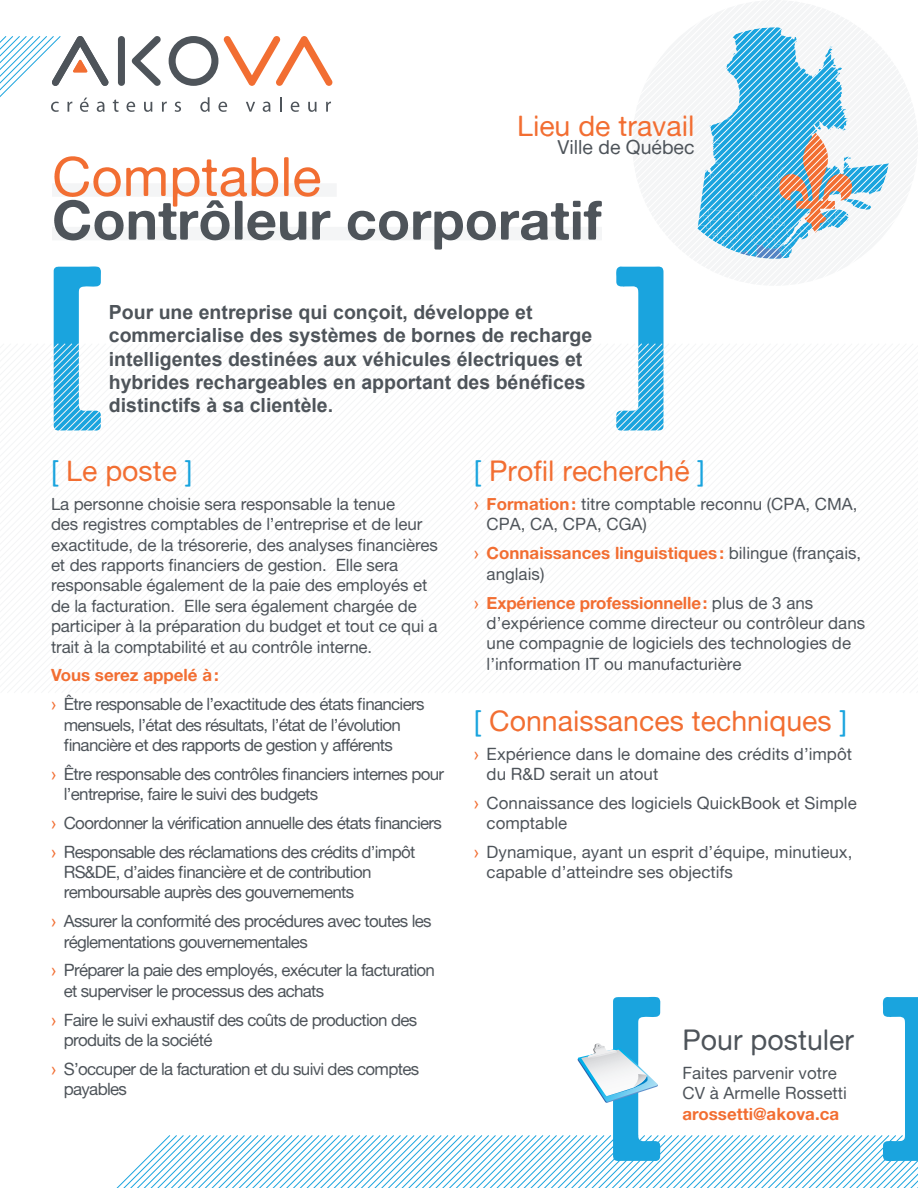
<style>
.page{position:relative;width:918px;height:1188px;background:#fff}
.page>*{position:absolute;margin:0;border:0;box-sizing:border-box;transform-origin:0 0}
.t1{font:180px "Alte Haas Grotesk Bold";color:#1aa4de}
.t2{font:54.45px "Alte Haas Grotesk Bold";color:#4e545a}
.t3{font:54.45px "Alte Haas Grotesk";color:#f26e32}
.t4{font:28.5px "Alte Haas Grotesk";color:#f26e32}
.t5{font:28.5px "Alte Haas Grotesk";color:#4e545a}
.t6{font:700 19.5px/23.4px "Arial";color:#4e545a}
.t7{font:19.5px "Alte Haas Grotesk";color:#4e545a}
.t8{font:16.95px/20.4px "Alte Haas Grotesk";letter-spacing:-.01em;color:#4e545a}
.t9{font:16.95px/20.4px "Alte Haas Grotesk";letter-spacing:-.04em;color:#4e545a}
.t10{font:16.95px "Alte Haas Grotesk Bold";color:#f26e32}
.s1{color:#1aa4de}
.s2{font-family:"Arial";color:#f26e32}
.s3{font-family:"Alte Haas Grotesk Bold";color:#f26e32}
.s4{font-family:"Arial"}
.s5{font-family:"Alte Haas Grotesk";color:#4e545a}
</style>
<div class="page">
<svg style="left:633px;top:0;width:285px;height:285px"></svg>
<svg style="left:127px;top:102px;width:8px;height:10px"></svg>
<svg style="left:144px;top:102px;width:8px;height:10px"></svg>
<svg style="left:162px;top:102px;width:5px;height:10px"></svg>
<svg style="left:175px;top:102px;width:6px;height:10px"></svg>
<svg style="left:200px;top:97px;width:10px;height:15px"></svg>
<svg style="left:218px;top:102px;width:9px;height:10px"></svg>
<svg style="left:246px;top:102px;width:9px;height:10px"></svg>
<svg style="left:263px;top:102px;width:7px;height:10px"></svg>
<svg style="left:280px;top:97px;width:2px;height:15px"></svg>
<svg style="left:291px;top:102px;width:8px;height:10px"></svg>
<svg style="left:308px;top:102px;width:9px;height:10px"></svg>
<svg style="left:326px;top:102px;width:5px;height:10px"></svg>
<svg style="left:169px;top:36px;width:164px;height:50px"></svg>
<svg style="left:132px;top:36px;width:29px;height:50px"></svg>
<div style="left:118px;top:36px;width:7px;height:50px;background:#4e545a;border-radius:4px"></div>
<svg style="left:116px;top:1135px;width:802px;height:53px"></svg>
<svg style="left:0;top:36px;width:119px;height:76px"></svg>
<svg style="left:0;top:344px;width:918px;height:348px"></svg>
<svg style="left:577px;top:1043px;width:81px;height:60px"></svg>
<div style="left:52px;top:183px;width:285px;height:14px;background:#f4f5f6"></div>
<div style="left:52px;top:227px;width:550px;height:13px;background:#f4f5f6"></div>
<h3 class="t4" style="left:517px;top:109px;width:179px">Lieu de travail</h3>
<p class="t7" style="left:558px;top:135px;width:138px">Ville de Québec</p>
<h2 class="t3" style="left:52px;top:144px;width:271px">Comptable</h2>
<h2 class="t2" style="left:52px;top:187px;width:551px">Contrôleur corporatif</h2>
<h1 class="t1" style="left:41px;top:223px;width:61px">[</h1>
<h1 class="t1" style="left:616px;top:223px;width:61px">]</h1>
<p class="t6" style="left:109px;top:301px;width:485px">Pour une entreprise qui conçoit, développe et commercialise des systèmes de bornes de recharge intelligentes destinées aux véhicules électriques et hybrides rechargeables en apportant des bénéfices distinctifs à sa clientèle.</p>
<h3 class="t4" style="left:51px;top:454px;width:143px"><span class="s1">[</span> Le poste <span class="s1">]</span></h3>
<p class="t8" style="left:51px;top:494px;width:389px">La personne choisie sera responsable la tenue<br>des registres comptables de l’entreprise et de leur exactitude, de la trésorerie, des analyses financières et des rapports financiers de gestion. Elle sera responsable également de la paie des employés et de la facturation. Elle sera également chargée de participer à la préparation du budget et tout ce qui a trait à la comptabilité et au contrôle interne.</p>
<p class="t10" style="left:51px;top:665px;width:169px">Vous serez appelé à:</p>
<p class="t9" style="left:64px;top:694px;width:362px;text-indent:-13px"><span class="s2">›</span> Être responsable de l’exactitude des états financiers mensuels, l’état des résultats, l’état de l’évolution financière et des rapports de gestion y afférents</p>
<p class="t9" style="left:64px;top:763px;width:382px;text-indent:-13px"><span class="s2">›</span> Être responsable des contrôles financiers internes pour l’entreprise, faire le suivi des budgets</p>
<p class="t9" style="left:51px;top:808px;width:392px;line-height:28.8px"><span class="s2">›</span> Coordonner la vérification annuelle des états financiers <span class="s2">›</span> Responsable des réclamations des crédits d’impôt</p>
<p class="t9" style="left:64px;top:862px;width:309px">RS&amp;DE, d’aides financière et de contribution remboursable auprès des gouvernements</p>
<p class="t9" style="left:64px;top:911px;width:369px;text-indent:-13px"><span class="s2">›</span> Assurer la conformité des procédures avec toutes les réglementations gouvernementales</p>
<p class="t9" style="left:64px;top:960px;width:373px;text-indent:-13px"><span class="s2">›</span> Préparer la paie des employés, exécuter la facturation et superviser le processus des achats</p>
<p class="t9" style="left:64px;top:1009px;width:355px;text-indent:-13px"><span class="s2">›</span> Faire le suivi exhaustif des coûts de production des produits de la société</p>
<p class="t9" style="left:64px;top:1058px;width:357px;text-indent:-13px"><span class="s2">›</span> S’occuper de la facturation et du suivi des comptes payables</p>
<h3 class="t4" style="left:474px;top:454px;width:233px"><span class="s1">[</span> Profil recherché <span class="s1">]</span></h3>
<p class="t8" style="left:487px;top:494px;width:372px;text-indent:-13px"><span class="s2">›</span> <span class="s3">Formation:</span> titre comptable reconnu (CPA, CMA,<br>CPA, CA, CPA, CGA)</p>
<p class="t10" style="left:474px;top:543px;width:389px"><span class="s4">›</span> Connaissances linguistiques: <span class="s5">bilingue (français,</span></p>
<p class="t8" style="left:487px;top:563px;width:59px">anglais)</p>
<p class="t10" style="left:474px;top:592px;width:341px"><span class="s4">›</span> Expérience professionnelle: <span class="s5">plus de 3 ans</span></p>
<p class="t8" style="left:487px;top:612px;width:380px">d’expérience comme directeur ou contrôleur dans une compagnie de logiciels des technologies de l’information IT ou manufacturière</p>
<h3 class="t4" style="left:474px;top:704px;width:375px"><span class="s1">[</span> Connaissances techniques <span class="s1">]</span></h3>
<p class="t8" style="left:487px;top:743px;width:367px;text-indent:-13px"><span class="s2">›</span> Expérience dans le domaine des crédits d’impôt du R&amp;D serait un atout</p>
<p class="t8" style="left:487px;top:792px;width:372px;text-indent:-13px"><span class="s2">›</span> Connaissance des logiciels QuickBook et Simple comptable</p>
<p class="t8" style="left:487px;top:842px;width:367px;text-indent:-13px"><span class="s2">›</span> Dynamique, ayant un esprit d’équipe, minutieux, capable d’atteindre ses objectifs</p>
<h1 class="t1" style="left:601px;top:953px;width:344px">[ ]</h1>
<h3 class="t5" style="left:682px;top:1023px;width:173px">Pour postuler</h3>
<p class="t8" style="left:682px;top:1063px;width:166px">Faites parvenir votre<br>CV à Armelle Rossetti</p>
<p class="t10" style="left:682px;top:1103px;width:158px">arossetti@akova.ca</p>
</div>
